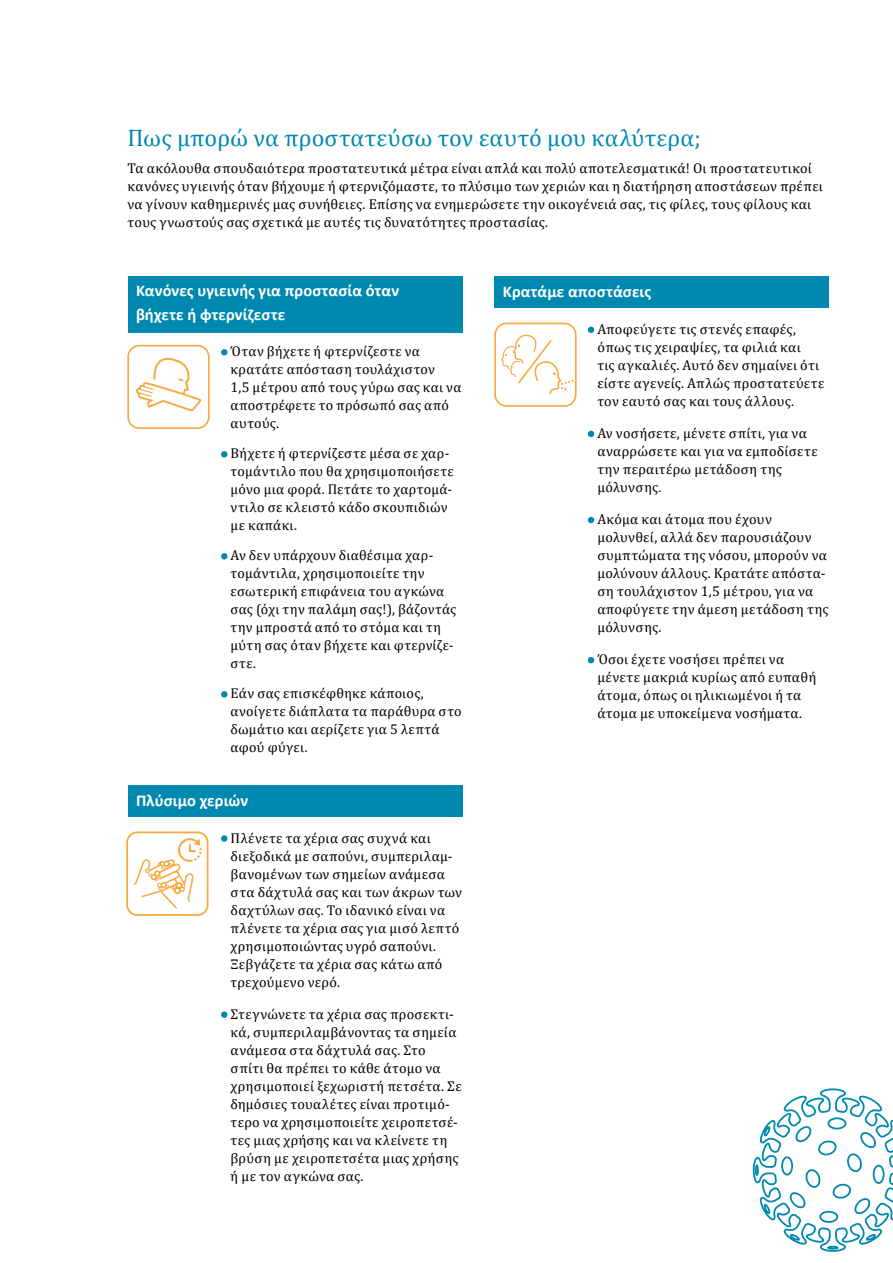
<style>
.page{position:relative;width:893px;height:1263px;background:#fff}
.page>*{position:absolute;margin:0;border:0;box-sizing:border-box;transform-origin:0 0}
.Head_3_BMG{font:24px "Cambria";letter-spacing:.005em;color:#0089b0}
.Head_4_BMG{font:700 16.5px/24px "Calibri";letter-spacing:.005em;color:#fff}
.Fließ_BMG{font:14.25px/18px "Cambria";letter-spacing:.02em;color:#000}
.s1{font-weight:700;color:#0089b0}
</style>
<div class="page">
<div style="left:128px;top:276px;width:334px;height:57px;background:#0089b0"></div>
<div style="left:494px;top:276px;width:335px;height:32px;background:#0089b0"></div>
<div style="left:128px;top:785px;width:334px;height:32px;background:#0089b0"></div>
<svg style="left:587px;top:326px;width:8px;height:7px"></svg>
<svg style="left:587px;top:430px;width:8px;height:8px"></svg>
<svg style="left:587px;top:516px;width:8px;height:8px"></svg>
<svg style="left:587px;top:657px;width:8px;height:7px"></svg>
<svg style="left:221px;top:349px;width:7px;height:7px"></svg>
<svg style="left:221px;top:451px;width:7px;height:7px"></svg>
<svg style="left:221px;top:553px;width:7px;height:7px"></svg>
<svg style="left:221px;top:691px;width:7px;height:7px"></svg>
<svg style="left:221px;top:835px;width:7px;height:7px"></svg>
<svg style="left:221px;top:1011px;width:7px;height:7px"></svg>
<svg style="left:753px;top:1088px;width:140px;height:164px"></svg>
<div style="left:127px;top:345px;width:83px;height:84px;border:2px solid #f7a940;border-radius:11px"></div>
<svg style="left:136px;top:357px;width:66px;height:55px"></svg>
<div style="left:126px;top:831px;width:83px;height:85px;border:2px solid #f7a940;border-radius:10px"></div>
<svg style="left:134px;top:838px;width:68px;height:71px"></svg>
<div style="left:494px;top:323px;width:83px;height:84px;border:2px solid #f7a940;border-radius:11px"></div>
<svg style="left:501px;top:334px;width:73px;height:61px"></svg>
<h3 class="Head_3_BMG" style="left:128px;top:124px;width:575px">Πως μπορώ να προστατεύσω τον εαυτό μου καλύτερα;</h3>
<p class="Fließ_BMG" style="left:128px;top:159px;width:697px">Τα ακόλουθα σπουδαιότερα προστατευτικά μέτρα είναι απλά και πολύ αποτελεσματικά! Οι προστατευτικοί κανόνες υγιεινής όταν βήχουμε ή φτερνιζόμαστε, το πλύσιμο των χεριών και η διατήρηση αποστάσεων πρέπει να γίνουν καθημερινές μας συνήθειες. Επίσης να ενημερώσετε την οικογένειά σας, τις φίλες, τους φίλους και τους γνωστούς σας σχετικά με αυτές τις δυνατότητες προστασίας.</p>
<h3 class="Head_4_BMG" style="left:136px;top:278px;width:265px">Κανόνες υγιεινής για προστασία όταν βήχετε ή φτερνίζεστε</h3>
<p class="Fließ_BMG" style="left:231px;top:342px;width:232px;text-indent:-9px"><span class="s1">•</span> Όταν βήχετε ή φτερνίζεστε να κρατάτε απόσταση τουλάχιστον<br>1,5 μέτρου από τους γύρω σας και να αποστρέφετε το πρόσωπό σας από αυτούς.</p>
<p class="Fließ_BMG" style="left:231px;top:444px;width:225px;text-indent:-9px"><span class="s1">•</span> Βήχετε ή φτερνίζεστε μέσα σε χαρ&shy;τομάντιλο που θα χρησιμοποιήσετε μόνο μια φορά. Πετάτε το χαρτομά&shy;ντιλο σε κλειστό κάδο σκουπιδιών με καπάκι.</p>
<p class="Fließ_BMG" style="left:231px;top:546px;width:227px;text-indent:-9px"><span class="s1">•</span> Αν δεν υπάρχουν διαθέσιμα χαρ&shy;τομάντιλα, χρησιμοποιείτε την εσωτερική επιφάνεια του αγκώνα σας (όχι την παλάμη σας!), βάζοντάς την μπροστά από το στόμα και τη μύτη σας όταν βήχετε και φτερνίζε&shy;στε.</p>
<p class="Fließ_BMG" style="left:231px;top:684px;width:233px;text-indent:-9px"><span class="s1">•</span> Εάν σας επισκέφθηκε κάποιος, ανοίγετε διάπλατα τα παράθυρα στο δωμάτιο και αερίζετε για 5 λεπτά αφού φύγει.</p>
<h3 class="Head_4_BMG" style="left:136px;top:789px;width:114px">Πλύσιμο χεριών</h3>
<p class="Fließ_BMG" style="left:231px;top:829px;width:233px;text-indent:-9px"><span class="s1">•</span> Πλένετε τα χέρια σας συχνά και διεξοδικά με σαπούνι, συμπεριλαμ&shy;βανομένων των σημείων ανάμεσα στα δάχτυλά σας και των άκρων των δαχτύλων σας. Το ιδανικό είναι να πλένετε τα χέρια σας για μισό λεπτό χρησιμοποιώντας υγρό σαπούνι.<br>Ξεβγάζετε τα χέρια σας κάτω από τρεχούμενο νερό.</p>
<p class="Fließ_BMG" style="left:231px;top:1005px;width:233px;text-indent:-9px"><span class="s1">•</span> Στεγνώνετε τα χέρια σας προσεκτι&shy;κά, συμπεριλαμβάνοντας τα σημεία ανάμεσα στα δάχτυλά σας. Στο σπίτι θα πρέπει το κάθε άτομο να χρησιμοποιεί ξεχωριστή πετσέτα. Σε δημόσιες τουαλέτες είναι προτιμό&shy;τερο να χρησιμοποιείτε χειροπετσέ&shy;τες μιας χρήσης και να κλείνετε τη βρύση με χειροπετσέτα μιας χρήσης ή με τον αγκώνα σας.</p>
<h3 class="Head_4_BMG" style="left:503px;top:280px;width:150px">Κρατάμε αποστάσεις</h3>
<p class="Fließ_BMG" style="left:597px;top:320px;width:228px;text-indent:-9px"><span class="s1">•</span> Αποφεύγετε τις στενές επαφές, όπως τις χειραψίες, τα φιλιά και<br>τις αγκαλιές. Αυτό δεν σημαίνει ότι είστε αγενείς. Απλώς προστατεύετε τον εαυτό σας και τους άλλους.</p>
<p class="Fließ_BMG" style="left:597px;top:424px;width:222px;text-indent:-9px"><span class="s1">•</span> Αν νοσήσετε, μένετε σπίτι, για να αναρρώσετε και για να εμποδίσετε την περαιτέρω μετάδοση της μόλυνσης.</p>
<p class="Fließ_BMG" style="left:597px;top:510px;width:233px;text-indent:-9px"><span class="s1">•</span> Ακόμα και άτομα που έχουν μολυνθεί, αλλά δεν παρουσιάζουν συμπτώματα της νόσου, μπορούν να μολύνουν άλλους. Κρατάτε απόστα&shy;ση τουλάχιστον 1,5 μέτρου, για να αποφύγετε την άμεση μετάδοση της μόλυνσης.</p>
<p class="Fließ_BMG" style="left:597px;top:650px;width:221px;text-indent:-9px"><span class="s1">•</span> Όσοι έχετε νοσήσει πρέπει να μένετε μακριά κυρίως από ευπαθή άτομα, όπως οι ηλικιωμένοι ή τα άτομα με υποκείμενα νοσήματα.</p>
</div>
